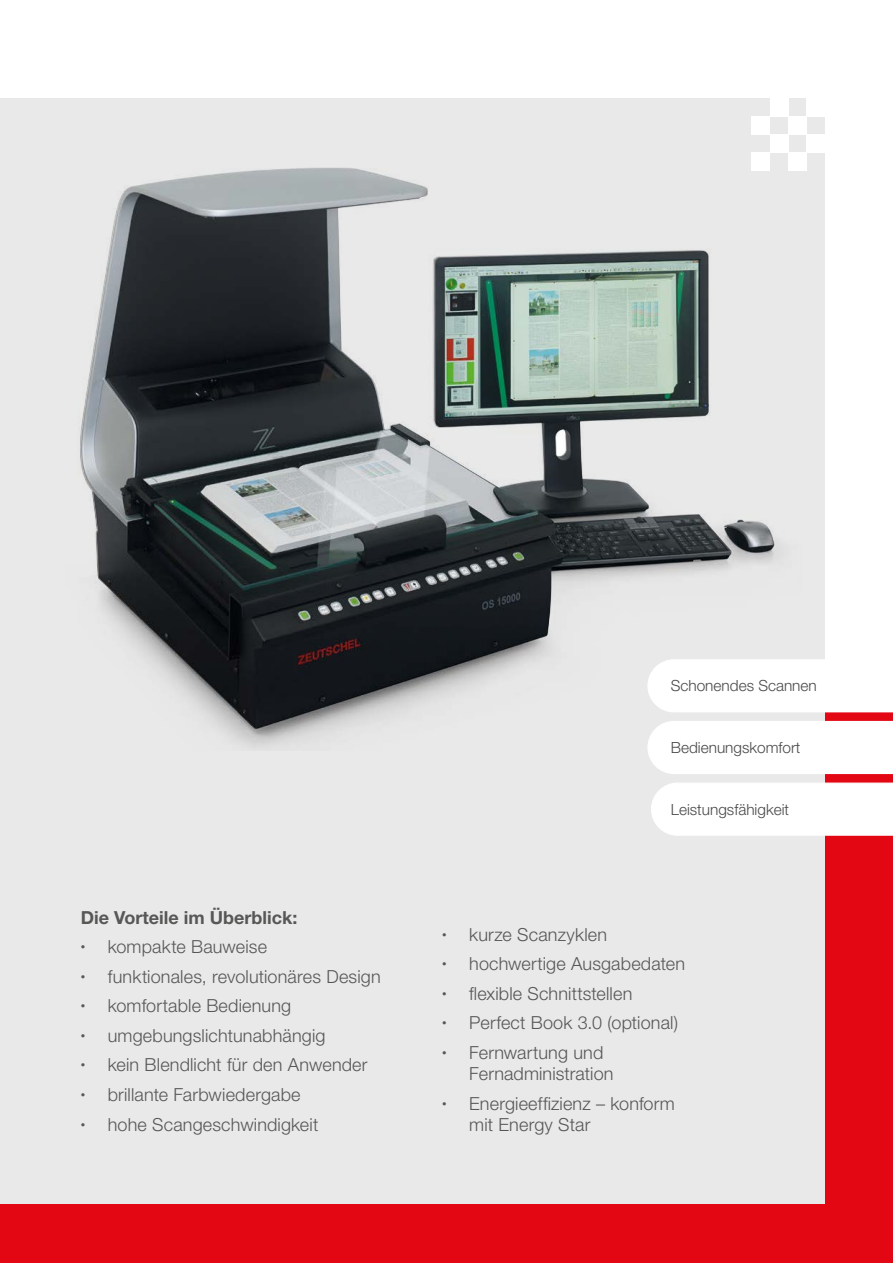
<style>
.page{position:relative;width:893px;height:1263px;background:#fff}
.page>*{position:absolute;margin:0;border:0;box-sizing:border-box;transform-origin:0 0}
.t1{font:300 18px/21px "Helvetica Neue LT Pro";letter-spacing:.01em;color:#575756}
.t2{font:700 18px "Helvetica Neue LT Pro";color:#575756}
.t3{font:300 15.45px "Helvetica Neue LT Pro";color:#4a4a49}
</style>
<div class="page">
<div style="left:0;top:712px;width:893px;height:551px;background:#e30613"></div>
<div style="left:0;top:98px;width:825px;height:1105px;background:#e9e9e9"></div>
<img style="left:221px;top:98px;width:581px;height:650px">
<img style="left:80px;top:168px;width:660px;height:560px">
<div style="left:647px;top:721px;width:246px;height:53px;background:#fff"></div>
<div style="left:651px;top:782px;width:242px;height:54px;background:#fff"></div>
<div style="left:647px;top:659px;width:178px;height:53px;background:#fff"></div>
<div style="left:807px;top:85px;width:31px;height:31px;background:#fff"></div>
<div style="left:770px;top:85px;width:18px;height:31px;background:#fff"></div>
<div style="left:770px;top:134px;width:18px;height:19px;background:#fff"></div>
<div style="left:788px;top:116px;width:19px;height:18px;background:#fff"></div>
<div style="left:752px;top:116px;width:18px;height:18px;background:#fff"></div>
<div style="left:807px;top:134px;width:31px;height:19px;background:#fff"></div>
<div style="left:788px;top:153px;width:19px;height:18px;background:#fff"></div>
<div style="left:752px;top:153px;width:18px;height:18px;background:#fff"></div>
<p class="t2" style="left:81px;top:906px;width:218px">Die Vorteile im Überblick:</p>
<p class="t1" style="left:81px;top:936px;width:188px"><sup>•</sup> kompakte Bauweise</p>
<p class="t1" style="left:81px;top:966px;width:301px"><sup>•</sup> funktionales, revolutionäres Design</p>
<p class="t1" style="left:81px;top:995px;width:212px"><sup>•</sup> komfortable Bedienung</p>
<p class="t1" style="left:81px;top:1025px;width:246px"><sup>•</sup> umgebungslichtunabhängig</p>
<p class="t1" style="left:81px;top:1054px;width:288px"><sup>•</sup> kein Blendlicht für den Anwender</p>
<p class="t1" style="left:81px;top:1084px;width:221px"><sup>•</sup> brillante Farbwiedergabe</p>
<p class="t1" style="left:81px;top:1113px;width:239px"><sup>•</sup> hohe Scangeschwindigkeit</p>
<p class="t3" style="left:671px;top:676px;width:147px">Schonendes Scannen</p>
<p class="t3" style="left:671px;top:738px;width:131px">Bedienungskomfort</p>
<p class="t3" style="left:671px;top:800px;width:120px">Leistungsfähigkeit</p>
<p class="t1" style="left:442px;top:924px;width:166px"><sup>•</sup> kurze Scanzyklen</p>
<p class="t1" style="left:442px;top:953px;width:244px"><sup>•</sup> hochwertige Ausgabedaten</p>
<p class="t1" style="left:442px;top:983px;width:192px"><sup>•</sup> flexible Schnittstellen</p>
<p class="t1" style="left:442px;top:1012px;width:237px"><sup>•</sup> Perfect Book 3.0 (optional)</p>
<p class="t1" style="left:469px;top:1042px;width:146px;text-indent:-27px"><sup>•</sup> Fernwartung und<br>Fernadministration</p>
<p class="t1" style="left:469px;top:1092px;width:207px;text-indent:-27px"><sup>•</sup> Energieeffizienz – konform mit Energy Star</p>
</div>
